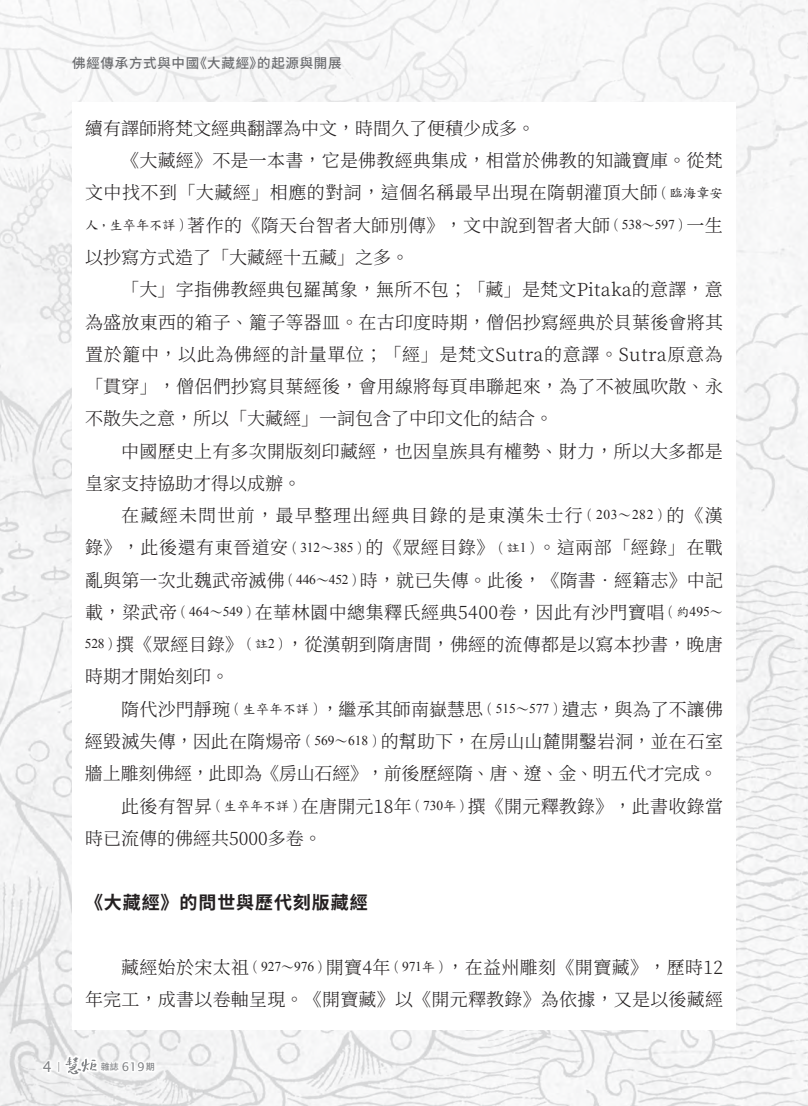
<style>
.page{position:relative;width:808px;height:1106px;background:#fff}
.page>*{position:absolute;margin:0;border:0;box-sizing:border-box;transform-origin:0 0}
.專題_內文基本樣式_字距0{font:300 18px/32.2px "Noto Serif CJ Ktc";letter-spacing:.015em;color:#231f20;text-align:justify}
.專題_標題1{font:700 18px "Noto Sans Hant";letter-spacing:.05em;color:#231f20}
.t1{font:15px "Lucida Sans Unicode";color:#808285}
.頁眉_文章篇名{font:500 13.5px "Noto Sans Hant";letter-spacing:.05em;color:#6c6d70}
.t2{font:500 9px "Noto Sans Hant";color:#808285}
.s1{font-family:"Noto Serif CJ Ktc";font-weight:500;font-size:13.5px}
.s2{font-family:"Lucida Sans Unicode";font-weight:400;font-size:12px}
</style>
<div class="page">
<img style="left:0;top:0;width:808px;height:1106px">
<div style="left:72px;top:102px;width:664px;height:927px;background:#fff"></div>
<svg style="left:40px;top:1054px;width:117px;height:23px"></svg>
<svg style="left:40px;top:1059px;width:20px;height:15px"></svg>
<svg style="left:64px;top:1055px;width:34px;height:20px"></svg>
<svg style="left:66px;top:1057px;width:90px;height:17px"></svg>
<p class="頁眉_文章篇名" style="left:72px;top:55px;width:271px">佛經傳承方式與中國《大藏經》的起源與開展</p>
<p class="專題_內文基本樣式_字距0" style="left:85px;top:113px;width:451px">續有譯師將梵文經典翻譯為中文，時間久了便積少成多。</p>
<p class="專題_內文基本樣式_字距0" style="left:85px;top:145px;width:640px;text-indent:36px">《大藏經》不是一本書，它是佛教經典集成，相當於佛教的知識寶庫。從梵文中找不到「大藏經」相應的對詞，這個名稱最早出現在隋朝灌頂大師<sup>（臨海章安人，生卒年不詳）</sup>著作的《隋天台智者大師別傳》，文中說到智者大師<sup>（</sup><sup>538</sup><sup>～</sup><sup>597</sup><sup>）</sup>一生以抄寫方式造了「大藏經十五藏」之多。</p>
<p class="專題_內文基本樣式_字距0" style="left:85px;top:274px;width:639px;text-indent:36px">「大」字指佛教經典包羅萬象，無所不包；「藏」是梵文Pitaka的意譯，意為盛放東西的箱子、籠子等器皿。在古印度時期，僧侶抄寫經典於貝葉後會將其置於籠中，以此為佛經的計量單位；「經」是梵文Sutra的意譯。Sutra原意為「貫穿」，僧侶們抄寫貝葉經後，會用線將每頁串聯起來，為了不被風吹散、永不散失之意，所以「大藏經」一詞包含了中印文化的結合。</p>
<p class="專題_內文基本樣式_字距0" style="left:85px;top:435px;width:639px;text-indent:36px">中國歷史上有多次開版刻印藏經，也因皇族具有權勢、財力，所以大多都是皇家支持協助才得以成辦。</p>
<p class="專題_內文基本樣式_字距0" style="left:85px;top:500px;width:640px;text-indent:36px">在藏經未問世前，最早整理出經典目錄的是東漢朱士行<sup>（</sup><sup>203</sup><sup>～</sup><sup>282</sup><sup>）</sup>的《漢錄》，此後還有東晉道安<sup>（</sup><sup>312</sup><sup>～</sup><sup>385</sup><sup>）</sup>的《眾經目錄》<sup>（註</sup><sup>1</sup><sup>）</sup>。這兩部「經錄」在戰亂與第一次北魏武帝滅佛<sup>（</sup><sup>446</sup><sup>～</sup><sup>452</sup><sup>）</sup>時，就已失傳。此後，《隋書．經籍志》中記載，梁武帝<sup>（</sup><sup>464</sup><sup>～</sup><sup>549</sup><sup>）</sup>在華林園中總集釋氏經典5400卷，因此有沙門寶唱<sup>（約</sup><sup>495</sup><sup>～</sup><sup>528</sup><sup>）</sup>撰《眾經目錄》<sup>（註</sup><sup>2</sup><sup>）</sup>，從漢朝到隋唐間，佛經的流傳都是以寫本抄書，晚唐時期才開始刻印。</p>
<p class="專題_內文基本樣式_字距0" style="left:85px;top:693px;width:639px;text-indent:36px">隋代沙門靜琬<sup>（生卒年不詳）</sup>，繼承其師南嶽慧思<sup>（</sup><sup>515</sup><sup>～</sup><sup>577</sup><sup>）</sup>遺志，與為了不讓佛經毀滅失傳，因此在隋煬帝<sup>（</sup><sup>569</sup><sup>～</sup><sup>618</sup><sup>）</sup>的幫助下，在房山山麓開鑿岩洞，並在石室牆上雕刻佛經，此即為《房山石經》，前後歷經隋、唐、遼、金、明五代才完成。</p>
<p class="專題_內文基本樣式_字距0" style="left:85px;top:790px;width:639px;text-indent:36px">此後有智昇<sup>（生卒年不詳）</sup>在唐開元18年<sup>（</sup><sup>730</sup><sup>年）</sup>撰《開元釋教錄》，此書收錄當時已流傳的佛經共5000多卷。</p>
<p class="專題_標題1" style="left:85px;top:892px;width:284px">《大藏經》的問世與歷代刻版藏經</p>
<p class="專題_內文基本樣式_字距0" style="left:85px;top:951px;width:639px;text-align:right">藏經始於宋太祖<sup>（</sup><sup>927</sup><sup>～</sup><sup>976</sup><sup>）</sup>開寶4年<sup>（</sup><sup>971</sup><sup>年）</sup>，在益州雕刻《開寶藏》，歷時12<br>年完工，成書以卷軸呈現。《開寶藏》以《開元釋教錄》為依據，又是以後藏經</p>
<p class="t1" style="left:43px;top:1055px;width:24px">4<span class="s1">∣</span></p>
<p class="t2" style="left:101px;top:1061px;width:55px">雜誌 <span class="s2">619</span>期</p>
</div>
